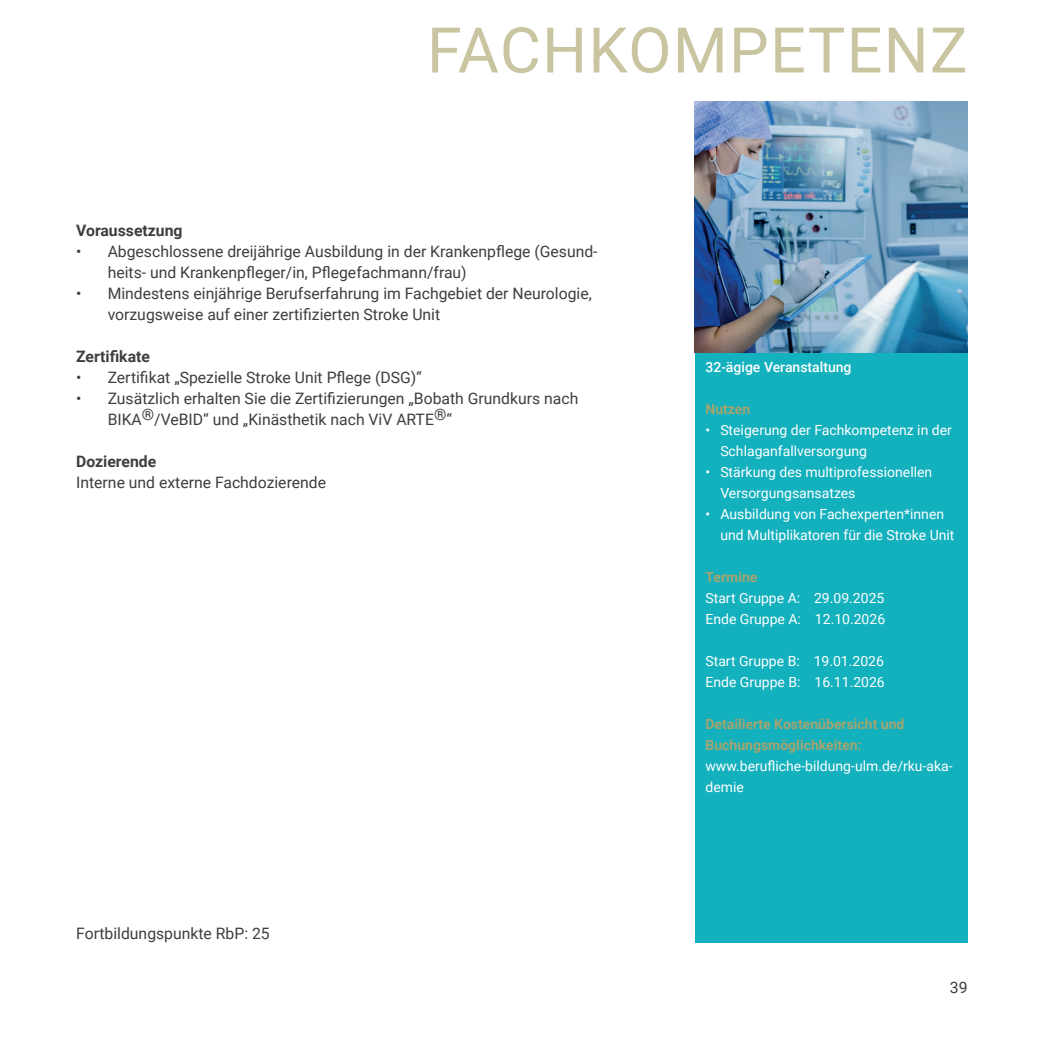
<style>
.page{position:relative;width:1042px;height:1042px;background:#fff}
.page>*{position:absolute;margin:0;border:0;box-sizing:border-box;transform-origin:0 0}
.t1{font:63px "Roboto";letter-spacing:.02em;color:#c9c5a1}
.t2{font:15.75px/21px "Roboto";color:#3e3e3f}
.t3{font:700 15.75px "Roboto";color:#3e3e3f}
.t4{font:14px/21px "Roboto";color:#fff}
.t5{font:700 14px/21px "Roboto";color:#a6a46e}
.t6{font:500 14px "Roboto";color:#fff}
</style>
<div class="page">
<div style="left:694px;top:351px;width:273px;height:592px;background:#13b0bd"></div>
<img style="left:694px;top:102px;width:273px;height:250px">
<h1 class="t1" style="left:427px;top:6px;width:542px">FACHKOMPETENZ</h1>
<p class="t3" style="left:76px;top:219px;width:108px">Voraussetzung</p>
<p class="t2" style="left:108px;top:240px;width:491px;text-indent:-32px">• Abgeschlossene dreijährige Ausbildung in der Krankenpflege (Gesund&shy;heits- und Krankenpfleger/in, Pflegefachmann/frau)</p>
<p class="t2" style="left:108px;top:282px;width:486px;text-indent:-32px">• Mindestens einjährige Berufserfahrung im Fachgebiet der Neurologie, vorzugsweise auf einer zertifizierten Stroke Unit</p>
<p class="t3" style="left:76px;top:345px;width:75px">Zertifikate</p>
<p class="t2" style="left:76px;top:366px;width:347px">• Zertifikat „Spezielle Stroke Unit Pflege (DSG)“</p>
<p class="t2" style="left:108px;top:387px;width:472px;text-indent:-32px">• Zusätzlich erhalten Sie die Zertifizierungen „Bobath Grundkurs nach<br>BIKA®/VeBID“ und „Kinästhetik nach ViV ARTE®“</p>
<p class="t3" style="left:76px;top:450px;width:82px">Dozierende</p>
<p class="t2" style="left:76px;top:471px;width:251px">Interne und externe Fachdozierende</p>
<p class="t2" style="left:76px;top:922px;width:195px">Fortbildungspunkte RbP: 25</p>
<p class="t6" style="left:705px;top:357px;width:148px">32-ägige Veranstaltung</p>
<p class="t5" style="left:705px;top:398px;width:46px">Nutzen</p>
<p class="t4" style="left:720px;top:419px;width:233px;text-indent:-15px">• Steigerung der Fachkompetenz in der<br>Schlaganfallversorgung</p>
<p class="t4" style="left:720px;top:461px;width:213px;text-indent:-15px">• Stärkung des multiprofessionellen<br>Versorgungsansatzes</p>
<p class="t4" style="left:720px;top:503px;width:236px;text-indent:-15px">• Ausbildung von Fachexperten*innen und Multiplikatoren für die Stroke Unit</p>
<p class="t5" style="left:705px;top:566px;width:53px">Termine</p>
<p class="t4" style="left:705px;top:587px;width:181px">Start Gruppe A: 29.09.2025<br>Ende Gruppe A: 12.10.2026</p>
<p class="t4" style="left:705px;top:650px;width:181px">Start Gruppe B: 19.01.2026<br>Ende Gruppe B: 16.11.2026</p>
<p class="t5" style="left:705px;top:713px;width:201px">Detailierte Kostenübersicht und<br>Buchungsmöglichkeiten:</p>
<p class="t4" style="left:705px;top:755px;width:249px">www.berufliche-bildung-ulm.de/rku-aka&shy;demie</p>
<p class="t2" style="left:950px;top:976px;width:19px">39</p>
</div>
